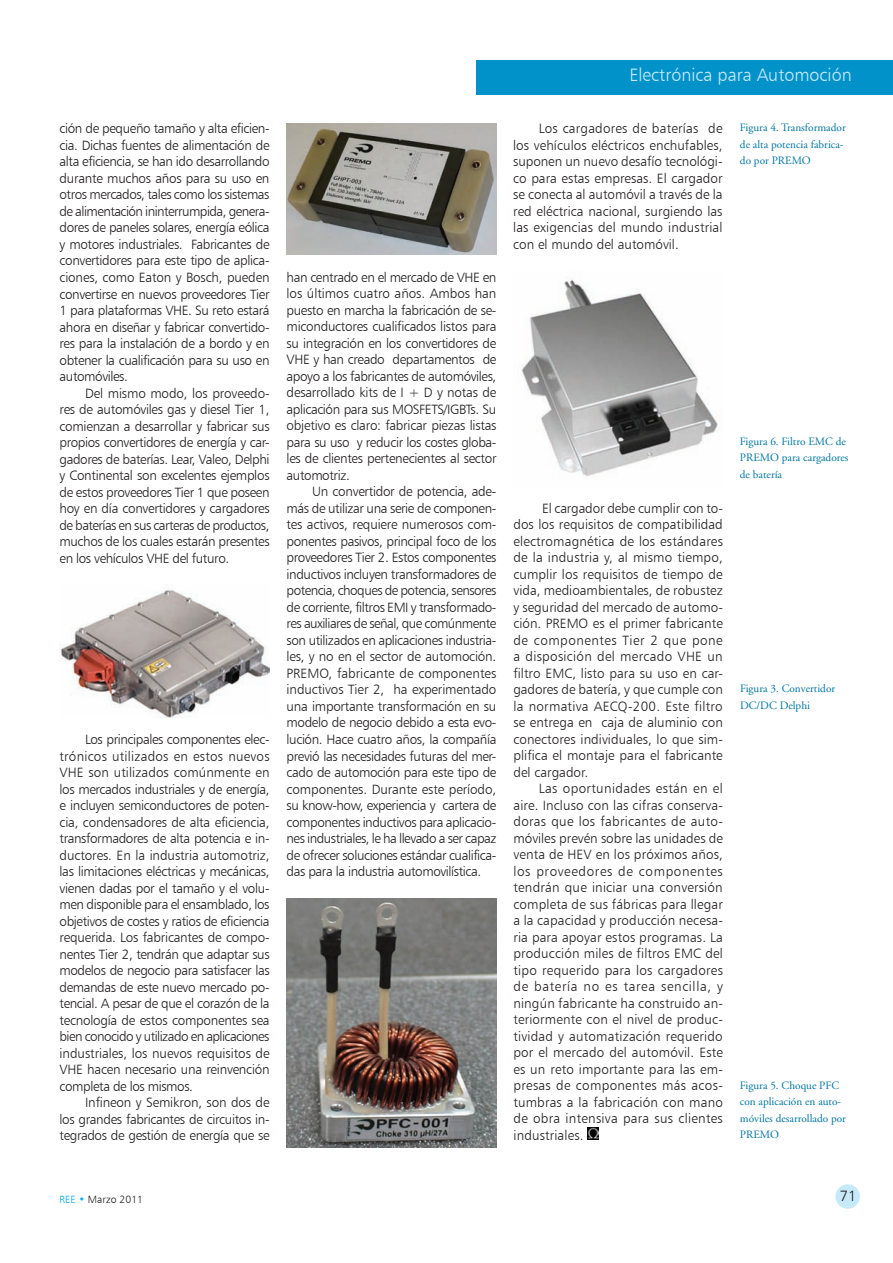
<style>
.page{position:relative;width:893px;height:1263px;background:#fff}
.page>*{position:absolute;margin:0;border:0;box-sizing:border-box;transform-origin:0 0}
.t1{font:18px "Humanist 777 BT Light B";color:#c6eafa}
.t2{font:15px "Humanist 777 BT Light B";color:#231f20}
.t3{font:13.5px/16.5px "Humanist 777 BT Light B";letter-spacing:-.03em;color:#231f20;text-align:justify}
.t4{font:11.25px/16.5px "Adobe Garamond";color:#0076a3}
.t5{font:10.5px "Humanist 777 BT Light B";color:#231f20}
.s1{color:#00aeef}
</style>
<div class="page">
<div style="left:476px;top:60px;width:417px;height:34px;background:#0092c8"></div>
<div style="left:835px;top:1184px;width:25px;height:25px;background:#c6eafa;border-radius:50%"></div>
<img style="left:60px;top:585px;width:210px;height:132px">
<img style="left:287px;top:123px;width:210px;height:132px">
<img style="left:287px;top:899px;width:210px;height:248px">
<img style="left:520px;top:278px;width:198px;height:199px">
<svg style="left:588px;top:1128px;width:10px;height:12px"></svg>
<p class="t3" style="left:60px;top:120px;width:212px">ción de pequeño tamaño y alta eficien&shy;cia. Dichas fuentes de alimentación de alta eficiencia, se han ido desarrollando durante muchos años para su uso en otros mercados, tales como los sistemas de alimentación ininterrumpida, genera&shy;dores de paneles solares, energía eólica y motores industriales. Fabricantes de convertidores para este tipo de aplica&shy;ciones, como Eaton y Bosch, pueden convertirse en nuevos proveedores Tier 1 para plataformas VHE. Su reto estará ahora en diseñar y fabricar convertido&shy;res para la instalación de a bordo y en obtener la cualificación para su uso en automóviles.</p>
<p class="t3" style="left:60px;top:384px;width:212px;text-indent:26px">Del mismo modo, los proveedo&shy;res de automóviles gas y diesel Tier 1, comienzan a desarrollar y fabricar sus propios convertidores de energía y car&shy;gadores de baterías. Lear, Valeo, Delphi y Continental son excelentes ejemplos de estos proveedores Tier 1 que poseen hoy en día convertidores y cargadores de baterías en sus carteras de productos, muchos de los cuales estarán presentes en los vehículos VHE del futuro.</p>
<p class="t3" style="left:60px;top:731px;width:212px;text-indent:26px">Los principales componentes elec&shy;trónicos utilizados en estos nuevos VHE son utilizados comúnmente en los mercados industriales y de energía, e incluyen semiconductores de poten&shy;cia, condensadores de alta eficiencia, transformadores de alta potencia e in&shy;ductores. En la industria automotriz, las limitaciones eléctricas y mecánicas, vienen dadas por el tamaño y el volu&shy;men disponible para el ensamblado, los objetivos de costes y ratios de eficiencia requerida. Los fabricantes de compo&shy;nentes Tier 2, tendrán que adaptar sus modelos de negocio para satisfacer las demandas de este nuevo mercado po&shy;tencial. A pesar de que el corazón de la tecnología de estos componentes sea bien conocido y utilizado en aplicaciones industriales, los nuevos requisitos de VHE hacen necesario una reinvención completa de los mismos.</p>
<p class="t3" style="left:60px;top:1094px;width:212px;text-indent:26px">Infineon y Semikron, son dos de los grandes fabricantes de circuitos in&shy;tegrados de gestión de energía que se</p>
<p class="t3" style="left:287px;top:269px;width:211px">han centrado en el mercado de VHE en los últimos cuatro años. Ambos han puesto en marcha la fabricación de se&shy;miconductores cualificados listos para su integración en los convertidores de VHE y han creado departamentos de apoyo a los fabricantes de automóviles, desarrollado kits de I + D y notas de aplicación para sus MOSFETS/IGBTs. Su objetivo es claro: fabricar piezas listas para su uso y reducir los costes globa&shy;les de clientes pertenecientes al sector automotriz.</p>
<p class="t3" style="left:287px;top:483px;width:211px;text-indent:26px">Un convertidor de potencia, ade&shy;más de utilizar una serie de componen&shy;tes activos, requiere numerosos com&shy;ponentes pasivos, principal foco de los proveedores Tier 2. Estos componentes inductivos incluyen transformadores de potencia, choques de potencia, sensores de corriente, filtros EMI y transformado&shy;res auxiliares de señal, que comúnmente son utilizados en aplicaciones industria&shy;les, y no en el sector de automoción.<br>PREMO, fabricante de componentes inductivos Tier 2, ha experimentado una importante transformación en su modelo de negocio debido a esta evo&shy;lución. Hace cuatro años, la compañía previó las necesidades futuras del mer&shy;cado de automoción para este tipo de componentes. Durante este período, su know-how, experiencia y cartera de componentes inductivos para aplicacio&shy;nes industriales, le ha llevado a ser capaz de ofrecer soluciones estándar cualifica&shy;das para la industria automovilística.</p>
<h1 class="t1" style="left:629px;top:64px;width:224px">Electrónica para Automoción</h1>
<p class="t3" style="left:513px;top:120px;width:211px;text-indent:26px">Los cargadores de baterías de los vehículos eléctricos enchufables, suponen un nuevo desafío tecnológi&shy;co para estas empresas. El cargador se conecta al automóvil a través de la red eléctrica nacional, surgiendo las las exigencias del mundo industrial con el mundo del automóvil.</p>
<p class="t4" style="left:740px;top:120px;width:107px">Figura 4. Transformador de alta potencia fabrica&shy;do por PREMO</p>
<p class="t3" style="left:513px;top:500px;width:211px;text-indent:29px">El cargador debe cumplir con to&shy;dos los requisitos de compatibilidad electromagnética de los estándares de la industria y, al mismo tiempo, cumplir los requisitos de tiempo de vida, medioambientales, de robustez y seguridad del mercado de automo&shy;ción. PREMO es el primer fabricante de componentes Tier 2 que pone a disposición del mercado VHE un filtro EMC, listo para su uso en car&shy;gadores de batería, y que cumple con la normativa AECQ-200. Este filtro se entrega en caja de aluminio con conectores individuales, lo que sim&shy;plifica el montaje para el fabricante del cargador.</p>
<p class="t3" style="left:513px;top:780px;width:211px;text-indent:26px">Las oportunidades están en el aire. Incluso con las cifras conserva&shy;doras que los fabricantes de auto&shy;móviles prevén sobre las unidades de venta de HEV en los próximos años, los proveedores de componentes tendrán que iniciar una conversión completa de sus fábricas para llegar a la capacidad y producción necesa&shy;ria para apoyar estos programas. La producción miles de filtros EMC del tipo requerido para los cargadores de batería no es tarea sencilla, y ningún fabricante ha construido an&shy;teriormente con el nivel de produc&shy;tividad y automatización requerido por el mercado del automóvil. Este es un reto importante para las em&shy;presas de componentes más acos&shy;tumbras a la fabricación con mano de obra intensiva para sus clientes industriales.</p>
<p class="t4" style="left:740px;top:433px;width:110px">Figura 6. Filtro EMC de<br>PREMO para cargadores de batería</p>
<p class="t4" style="left:740px;top:681px;width:97px">Figura 3. Convertidor<br>DC/DC Delphi</p>
<p class="t4" style="left:740px;top:1077px;width:107px">Figura 5. Choque PFC con aplicación en auto&shy;móviles desarrollado por<br>PREMO</p>
<p class="t5" style="left:60px;top:1193px;width:85px"><span class="s1">REE •</span> Marzo 2011</p>
<p class="t2" style="left:840px;top:1186px;width:18px">71</p>
</div>
